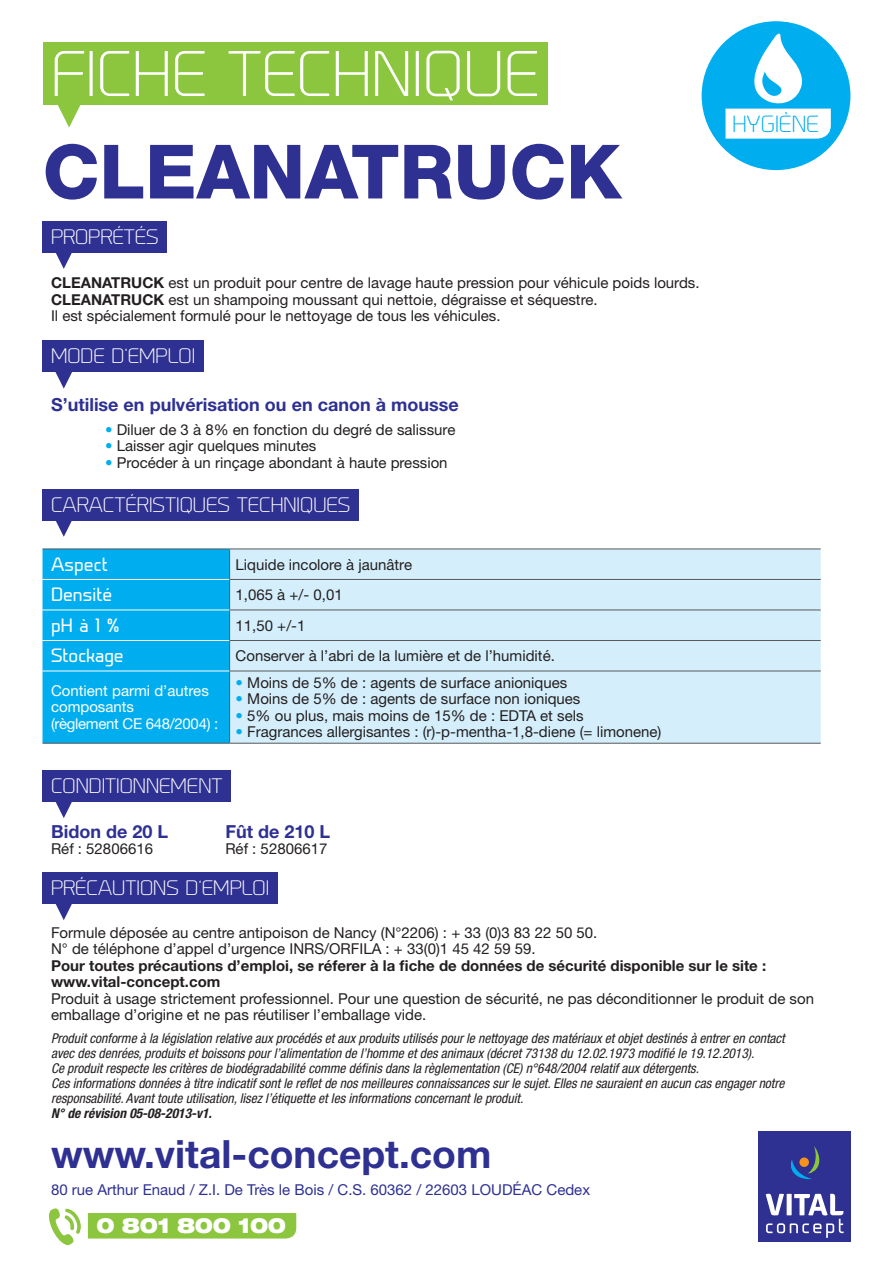
<style>
.page{position:relative;width:893px;height:1263px;background:#fff}
.page>*{position:absolute;margin:0;border:0;box-sizing:border-box;transform-origin:0 0}
.t1{font:800 75px "Helvetica Neue LT Std";color:#2e3092}
.t2{font:300 60px "Prime";color:#fff}
.t3{font:700 39px "Helvetica Neue LT Std";color:#2e3092}
.t4{font:300 21.75px "Prime";color:#00aeef}
.Alignement_gauche{font:900 expanded 21px "Helvetica Neue LT Std";letter-spacing:-.02em;color:#fff;scale:.9 1}
.t5{font:300 19.5px "Prime";color:#fff}
.t6{font:700 18px "Helvetica Neue LT Std";color:#2e3092}
.t7{font:18px "Prime";color:#fff}
.t8{font:15px/16.5px "Helvetica Neue LT Std";color:#231f20}
.t9{font:700 15px "Helvetica Neue LT Std";color:#231f20}
.t10{font:15px "Helvetica Neue LT Std";color:#2e3092}
.t11{font:15px/16.5px "Helvetica Neue LT Std";color:#fff}
.t12{font:15px "Helvetica Neue LT Std";letter-spacing:-.02em;color:#fff}
.t13{font:italic condensed 13.5px "Helvetica Neue LT Std";color:#231f20}
.t14{font:italic 700 condensed 13.5px "Helvetica Neue LT Std";color:#231f20}
.s1{font-weight:700}
.s2{color:#00aeef}
</style>
<div class="page">
<div style="left:702px;top:21px;width:148px;height:149px;background:#00aeef;border-radius:50%"></div>
<div style="left:758px;top:1131px;width:92px;height:110px;background:#2e3092"></div>
<svg style="left:766px;top:1194px;width:78px;height:44px"></svg>
<svg style="left:791px;top:1146px;width:29px;height:33px"></svg>
<div style="left:799px;top:1157px;width:10px;height:10px;background:#f7931d;border-radius:50%"></div>
<div style="left:43px;top:221px;width:124px;height:32px;background:#2e3092"></div>
<div style="left:43px;top:340px;width:161px;height:32px;background:#2e3092"></div>
<div style="left:43px;top:43px;width:504px;height:62px;background:#8bc63e"></div>
<svg style="left:58px;top:105px;width:23px;height:23px"></svg>
<svg style="left:56px;top:253px;width:16px;height:16px"></svg>
<svg style="left:55px;top:372px;width:17px;height:17px"></svg>
<svg style="left:49px;top:1208px;width:32px;height:38px"></svg>
<div style="left:88px;top:1213px;width:208px;height:25px;background:#8bc63e"></div>
<svg style="left:725px;top:32px;width:106px;height:107px"></svg>
<div style="left:43px;top:489px;width:316px;height:32px;background:#2e3092"></div>
<svg style="left:56px;top:521px;width:16px;height:16px"></svg>
<div style="left:43px;top:550px;width:186px;height:193px;background:#00aeef"></div>
<div style="left:230px;top:550px;width:591px;height:193px;background:#d4effb"></div>
<hr style="left:43px;top:549px;width:187px;height:1px;background:#57585a">
<hr style="left:230px;top:549px;width:591px;height:1px;background:#57585a">
<hr style="left:229px;top:549px;width:1px;height:30px;background:#57585a">
<hr style="left:229px;top:579px;width:592px;height:1px;background:#57585a">
<hr style="left:229px;top:580px;width:1px;height:30px;background:#57585a">
<hr style="left:229px;top:610px;width:592px;height:1px;background:#57585a">
<hr style="left:229px;top:610px;width:1px;height:30px;background:#57585a">
<hr style="left:229px;top:640px;width:592px;height:1px;background:#57585a">
<hr style="left:229px;top:641px;width:1px;height:30px;background:#57585a">
<hr style="left:229px;top:671px;width:592px;height:1px;background:#57585a">
<hr style="left:229px;top:671px;width:1px;height:72px;background:#57585a">
<hr style="left:43px;top:743px;width:187px;height:1px;background:#57585a">
<hr style="left:230px;top:743px;width:591px;height:1px;background:#57585a">
<hr style="left:43px;top:579px;width:186px;height:1px;background:#fff">
<hr style="left:43px;top:640px;width:186px;height:1px;background:#fff">
<hr style="left:43px;top:610px;width:186px;height:1px;background:#fff">
<hr style="left:43px;top:671px;width:186px;height:1px;background:#fff">
<div style="left:43px;top:770px;width:188px;height:31px;background:#2e3092"></div>
<div style="left:43px;top:872px;width:235px;height:31px;background:#2e3092"></div>
<svg style="left:55px;top:801px;width:17px;height:17px"></svg>
<svg style="left:55px;top:903px;width:17px;height:17px"></svg>
<p class="t2" style="left:51px;top:40px;width:489px">FICHE TECHNIQUE</p>
<p class="t1" style="left:43px;top:127px;width:581px">CLEANATRUCK</p>
<p class="t5" style="left:51px;top:226px;width:109px">PROPRÉTÉS</p>
<p class="t8" style="left:51px;top:274px;width:650px"><span class="s1">CLEANATRUCK</span> est un produit pour centre de lavage haute pression pour véhicule poids lourds.</p>
<p class="t8" style="left:51px;top:291px;width:548px"><span class="s1">CLEANATRUCK</span> est un shampoing moussant qui nettoie, dégraisse et séquestre.</p>
<p class="t8" style="left:51px;top:307px;width:451px">Il est spécialement formulé pour le nettoyage de tous les véhicules.</p>
<p class="t5" style="left:51px;top:345px;width:146px">MODE D’EMPLOI</p>
<p class="t6" style="left:51px;top:393px;width:409px">S’utilise en pulvérisation ou en canon à mousse</p>
<p class="t8" style="left:105px;top:421px;width:352px"><span class="s2">•</span> Diluer de 3 à 8% en fonction du degré de salissure</p>
<p class="t8" style="left:105px;top:437px;width:213px"><span class="s2">•</span> Laisser agir quelques minutes</p>
<p class="t8" style="left:105px;top:454px;width:344px"><span class="s2">•</span> Procéder à un rinçage abondant à haute pression</p>
<p class="t5" style="left:51px;top:494px;width:301px">CARACTÉRISTIQUES TECHNIQUES</p>
<p class="t7" style="left:51px;top:553px;width:58px">Aspect</p>
<p class="t8" style="left:236px;top:556px;width:178px">Liquide incolore à jaunâtre</p>
<p class="t7" style="left:51px;top:584px;width:63px">Densité</p>
<p class="t8" style="left:236px;top:586px;width:109px">1,065 à +/- 0,01</p>
<p class="t7" style="left:51px;top:614px;width:70px">pH à 1 %</p>
<p class="t8" style="left:236px;top:617px;width:71px">11,50 +/-1</p>
<p class="t7" style="left:51px;top:645px;width:74px">Stockage</p>
<p class="t8" style="left:236px;top:647px;width:321px">Conserver à l’abri de la lumière et de l’humidité.</p>
<p class="t11" style="left:51px;top:682px;width:159px">Contient parmi d’autres composants</p>
<p class="t12" style="left:51px;top:715px;width:169px">(règlement CE 648/2004) :</p>
<p class="t8" style="left:236px;top:674px;width:333px"><span class="s2">•</span> Moins de 5% de : agents de surface anioniques</p>
<p class="t8" style="left:236px;top:690px;width:346px"><span class="s2">•</span> Moins de 5% de : agents de surface non ioniques</p>
<p class="t8" style="left:236px;top:707px;width:349px"><span class="s2">•</span> 5% ou plus, mais moins de 15% de : EDTA et sels</p>
<p class="t8" style="left:236px;top:723px;width:427px"><span class="s2">•</span> Fragrances allergisantes : (r)-p-mentha-1,8-diene (= limonene)</p>
<p class="t5" style="left:51px;top:775px;width:173px">CONDITIONNEMENT</p>
<p class="t6" style="left:51px;top:820px;width:119px">Bidon de 20 L</p>
<p class="t8" style="left:51px;top:840px;width:103px">Réf : 52806616</p>
<p class="t6" style="left:225px;top:820px;width:106px">Fût de 210 L</p>
<p class="t8" style="left:225px;top:840px;width:103px">Réf : 52806617</p>
<p class="t5" style="left:51px;top:877px;width:220px">PRÉCAUTIONS D’EMPLOI</p>
<p class="t4" style="left:732px;top:112px;width:88px">HYGIÈNE</p>
<p class="t8" style="left:51px;top:924px;width:548px">Formule déposée au centre antipoison de Nancy (N°2206) : + 33 (0)3 83 22 50 50.</p>
<p class="t8" style="left:51px;top:940px;width:486px">N° de téléphone d’appel d’urgence INRS/ORFILA : + 33(0)1 45 42 59 59.</p>
<p class="t9" style="left:51px;top:956px;width:717px">Pour toutes précautions d’emploi, se réferer à la fiche de données de sécurité disponible sur le site :</p>
<p class="t9" style="left:51px;top:973px;width:171px">www.vital-concept.com</p>
<p class="t8" style="left:51px;top:990px;width:764px">Produit à usage strictement professionnel. Pour une question de sécurité, ne pas déconditionner le produit de son emballage d’origine et ne pas réutiliser l’emballage vide.</p>
<p class="t13" style="left:51px;top:1030px;width:735px">Produit conforme à la législation relative aux procédés et aux produits utilisés pour le nettoyage des matériaux et objet destinés à entrer en contact</p>
<p class="t13" style="left:51px;top:1045px;width:705px">avec des denrées, produits et boissons pour l’alimentation de l’homme et des animaux (décret 73138 du 12.02.1973 modifié le 19.12.2013).</p>
<p class="t13" style="left:51px;top:1060px;width:649px">Ce produit respecte les critères de biodégradabilité comme définis dans la règlementation (CE) n°648/2004 relatif aux détergents.</p>
<p class="t13" style="left:51px;top:1075px;width:735px">Ces informations données à titre indicatif sont le reflet de nos meilleures connaissances sur le sujet. Elles ne sauraient en aucun cas engager notre</p>
<p class="t13" style="left:51px;top:1090px;width:474px">responsabilité. Avant toute utilisation, lisez l’étiquette et les informations concernant le produit.</p>
<p class="t14" style="left:51px;top:1105px;width:162px">N° de révision 05-08-2013-v1.</p>
<p class="t3" style="left:51px;top:1129px;width:442px">www.vital-concept.com</p>
<p class="t10" style="left:51px;top:1181px;width:541px">80 rue Arthur Enaud / Z.I. De Très le Bois / C.S. 60362 / 22603 LOUDÉAC Cedex</p>
<p class="Alignement_gauche" style="left:97px;top:1212px;width:212px">0 801 800 100</p>
</div>
